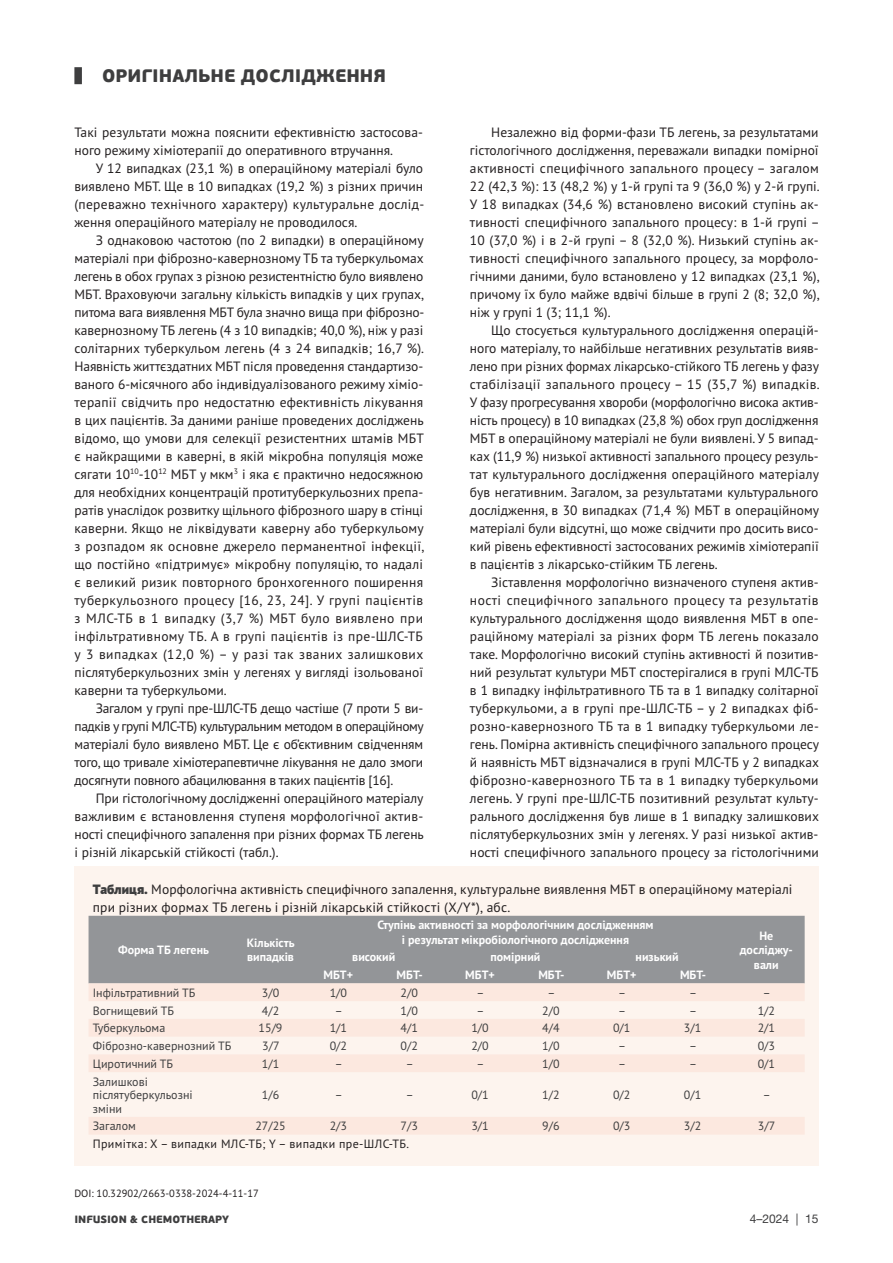
<style>
.page{position:relative;width:893px;height:1263px;background:#fff}
.page>*{position:absolute;margin:0;border:0;box-sizing:border-box;transform-origin:0 0}
.t1{font:900 18px "PF Beau Sans Pro";color:#3e3e3f}
.t2{font:13.5px/18px "PT Sans Pro";color:#231f20;text-align:justify}
.t3{font:12px/13.5px "PT Sans Pro";color:#3e3e3f}
.t4{font:700 12px/14.4px "PT Sans Pro";color:#fff;text-align:center}
.t5{font:12px "PT Sans Pro";letter-spacing:.03em;color:#231f20}
.t6{font:12px "Helvetica Neue LTW1 G";color:#3e3e3f}
.t7{font:10.5px "PT Sans Pro";color:#231f20}
.t8{font:900 10.5px "PF Beau Sans Pro";color:#3e3e3f}
.s1{font-weight:900;color:#3e3e3f}
</style>
<div class="page">
<div style="left:74px;top:67px;width:8px;height:17px;background:#3e3e3f"></div>
<div style="left:75px;top:866px;width:744px;height:300px;background:#fdf4ee"></div>
<div style="left:89px;top:916px;width:716px;height:67px;background:#939598"></div>
<svg style="left:89px;top:983px;width:716px;height:151px"></svg>
<h1 class="t1" style="left:102px;top:64px;width:285px">ОРИГІНАЛЬНЕ ДОСЛІДЖЕННЯ</h1>
<p class="t2" style="left:470px;top:123px;width:351px;text-indent:21px">Незалежно від форми-фази ТБ легень, за результатами гістологічного дослідження, переважали випадки помірної активності специфічного запального процесу – загалом 22 (42,3 %): 13 (48,2 %) у 1-й групі та 9 (36,0 %) у 2-й групі.<br>У 18 випадках (34,6 %) встановлено високий ступінь ак&shy;тивності специфічного запального процесу: в 1-й групі – 10 (37,0 %) і в 2-й групі – 8 (32,0 %). Низький ступінь ак&shy;тивності специфічного запального процесу, за морфоло&shy;гічними даними, було встановлено у 12 випадках (23,1 %), причому їх було майже вдвічі більше в групі 2 (8; 32,0 %), ніж у групі 1 (3; 11,1 %).</p>
<p class="t2" style="left:470px;top:320px;width:351px;text-indent:21px">Що стосується культурального дослідження операцій&shy;ного матеріалу, то найбільше негативних результатів вияв&shy;лено при різних формах лікарсько-стійкого ТБ легень у фазу стабілізації запального процесу – 15 (35,7 %) випадків.<br>У фазу прогресування хвороби (морфологічно висока актив&shy;ність процесу) в 10 випадках (23,8 %) обох груп дослідження МБТ в операційному матеріалі не були виявлені. У 5 випад&shy;ках (11,9 %) низької активності запального процесу резуль&shy;тат культурального дослідження операційного матеріалу був негативним. Загалом, за результатами культурального дослідження, в 30 випадках (71,4 %) МБТ в операційному матеріалі були відсутні, що може свідчити про досить висо&shy;кий рівень ефективності застосованих режимів хіміотерапії в пацієнтів з лікарсько-стійким ТБ легень.</p>
<p class="t2" style="left:470px;top:572px;width:351px;text-align:left;text-indent:21px">Зіставлення морфологічно визначеного ступеня актив&shy;ності специфічного запального процесу та результатів культурального дослідження щодо виявлення МБТ в опе&shy;раційному матеріалі за різних форм ТБ легень показало таке. Морфологічно високий ступінь активності й позитив&shy;ний результат культури МБТ спостерігалися в групі МЛС-ТБ в 1 випадку інфільтративного ТБ та в 1 випадку солітарної туберкульоми, а в групі пре-ШЛС-ТБ – у 2 випадках фіб&shy;розно-кавернозного ТБ та в 1 випадку туберкульоми ле&shy;гень. Помірна активність специфічного запального процесу й наявність МБТ відзначалися в групі МЛС-ТБ у 2 випадках фіброзно-кавернозного ТБ та в 1 випадку туберкульоми легень. У групі пре-ШЛС-ТБ позитивний результат культу&shy;рального дослідження був лише в 1 випадку залишкових післятуберкульозних змін у легенях. У разі низької актив&shy;ності специфічного запального процесу за гістологічними</p>
<p class="t2" style="left:93px;top:880px;width:701px;line-height:17.2px"><span class="s1">Таблиця.</span> Морфологічна активність специфічного запалення, культуральне виявлення МБТ в операційному матеріалі при різних формах ТБ легень і різній лікарській стійкості (Х/Y*), абс.</p>
<p class="t4" style="left:118px;top:942px;width:92px">Форма ТБ легень</p>
<p class="t4" style="left:247px;top:935px;width:49px;text-align:left">Кількість випадків</p>
<p class="t2" style="left:75px;top:123px;width:350px">Такі результати можна пояснити ефективністю застосова&shy;ного режиму хіміотерапії до оперативного втручання.</p>
<p class="t2" style="left:75px;top:159px;width:351px;text-indent:21px">У 12 випадках (23,1 %) в операційному матеріалі було виявлено МБТ. Ще в 10 випадках (19,2 %) з різних причин (переважно технічного характеру) культуральне дослід&shy;ження операційного матеріалу не проводилося.</p>
<p class="t2" style="left:75px;top:231px;width:351px;text-align:left;text-indent:21px">З однаковою частотою (по 2 випадки) в операційному матеріалі при фіброзно-кавернозному ТБ та туберкульомах легень в обох групах з різною резистентністю було виявлено МБТ. Враховуючи загальну кількість випадків у цих групах, питома вага виявлення МБТ була значно вища при фіброзно&shy;кавернозному ТБ легень (4 з 10 випадків; 40,0 %), ніж у разі солітарних туберкульом легень (4 з 24 випадків; 16,7 %).<br>Наявність життєздатних МБТ після проведення стандартизо&shy;ваного 6-місячного або індивідуалізованого режиму хіміо&shy;терапії свідчить про недостатню ефективність лікування в цих пацієнтів. За даними раніше проведених досліджень відомо, що умови для селекції резистентних штамів МБТ є найкращими в каверні, в якій мікробна популяція може сягати 10<sup>10</sup>-10<sup>12</sup> МБТ у мкм<sup>3</sup> і яка є практично недосяжною для необхідних концентрацій протитуберкульозних препа&shy;ратів унаслідок розвитку щільного фіброзного шару в стінці каверни. Якщо не ліквідувати каверну або туберкульому з розпадом як основне джерело перманентної інфекції, що постійно «підтримує» мікробну популяцію, то надалі є великий ризик повторного бронхогенного поширення туберкульозного процесу [16, 23, 24]. У групі пацієнтів з МЛС-ТБ в 1 випадку (3,7 %) МБТ було виявлено при інфільтративному ТБ. А в групі пацієнтів із пре-ШЛС-ТБ у 3 випадках (12,0 %) – у разі так званих залишкових післятуберкульозних змін у легенях у вигляді ізольованої каверни та туберкульоми.</p>
<p class="t2" style="left:75px;top:699px;width:351px;text-indent:21px">Загалом у групі пре-ШЛС-ТБ дещо частіше (7 проти 5 ви&shy;падків у групі МЛС-ТБ) культуральним методом в операційному матеріалі було виявлено МБТ. Це є об’єктивним свідченням того, що тривале хіміотерапевтичне лікування не дало змоги досягнути повного абацилювання в таких пацієнтів [16].</p>
<p class="t2" style="left:75px;top:789px;width:351px;text-indent:21px">При гістологічному дослідженні операційного матеріалу важливим є встановлення ступеня морфологічної актив&shy;ності специфічного запалення при різних формах ТБ легень і різній лікарській стійкості (табл.).</p>
<p class="t4" style="left:377px;top:918px;width:278px">Ступінь активності за морфологічним дослідженням і результат мікробіологічного дослідження</p>
<p class="t4" style="left:740px;top:928px;width:55px">Не досліджу&shy;вали</p>
<p class="t4" style="left:352px;top:950px;width:44px">високий</p>
<p class="t4" style="left:490px;top:950px;width:52px">помірний</p>
<p class="t4" style="left:636px;top:950px;width:44px">низький</p>
<p class="t4" style="left:324px;top:967px;width:31px">МБТ+</p>
<p class="t4" style="left:397px;top:967px;width:26px">МБТ-</p>
<p class="t4" style="left:465px;top:967px;width:31px">МБТ+</p>
<p class="t4" style="left:538px;top:967px;width:26px">МБТ-</p>
<p class="t4" style="left:607px;top:967px;width:31px">МБТ+</p>
<p class="t4" style="left:680px;top:967px;width:26px">МБТ-</p>
<p class="t3" style="left:93px;top:986px;width:104px">Інфільтративний ТБ</p>
<p class="t3" style="left:262px;top:986px;width:19px">3/0</p>
<p class="t3" style="left:330px;top:986px;width:19px">1/0</p>
<p class="t3" style="left:401px;top:986px;width:19px">2/0</p>
<p class="t3" style="left:477px;top:986px;width:9px">–</p>
<p class="t3" style="left:547px;top:986px;width:9px">–</p>
<p class="t3" style="left:618px;top:986px;width:9px">–</p>
<p class="t3" style="left:689px;top:986px;width:9px">–</p>
<p class="t3" style="left:763px;top:986px;width:9px">–</p>
<p class="t3" style="left:93px;top:1003px;width:83px">Вогнищевий ТБ</p>
<p class="t3" style="left:262px;top:1003px;width:19px">4/2</p>
<p class="t3" style="left:335px;top:1003px;width:9px">–</p>
<p class="t3" style="left:401px;top:1003px;width:19px">1/0</p>
<p class="t3" style="left:477px;top:1003px;width:9px">–</p>
<p class="t3" style="left:542px;top:1003px;width:19px">2/0</p>
<p class="t3" style="left:618px;top:1003px;width:9px">–</p>
<p class="t3" style="left:689px;top:1003px;width:9px">–</p>
<p class="t3" style="left:758px;top:1003px;width:19px">1/2</p>
<p class="t3" style="left:93px;top:1021px;width:74px">Туберкульома</p>
<p class="t3" style="left:259px;top:1021px;width:25px">15/9</p>
<p class="t3" style="left:330px;top:1021px;width:19px">1/1</p>
<p class="t3" style="left:401px;top:1021px;width:19px">4/1</p>
<p class="t3" style="left:471px;top:1021px;width:19px">1/0</p>
<p class="t3" style="left:542px;top:1021px;width:19px">4/4</p>
<p class="t3" style="left:613px;top:1021px;width:19px">0/1</p>
<p class="t3" style="left:684px;top:1021px;width:19px">3/1</p>
<p class="t3" style="left:758px;top:1021px;width:19px">2/1</p>
<p class="t3" style="left:93px;top:1039px;width:140px">Фіброзно-кавернозний ТБ</p>
<p class="t3" style="left:262px;top:1039px;width:19px">3/7</p>
<p class="t3" style="left:330px;top:1039px;width:19px">0/2</p>
<p class="t3" style="left:401px;top:1039px;width:19px">0/2</p>
<p class="t3" style="left:471px;top:1039px;width:19px">2/0</p>
<p class="t3" style="left:542px;top:1039px;width:19px">1/0</p>
<p class="t3" style="left:618px;top:1039px;width:9px">–</p>
<p class="t3" style="left:689px;top:1039px;width:9px">–</p>
<p class="t3" style="left:758px;top:1039px;width:19px">0/3</p>
<p class="t3" style="left:93px;top:1057px;width:82px">Циротичний ТБ</p>
<p class="t3" style="left:262px;top:1057px;width:19px">1/1</p>
<p class="t3" style="left:335px;top:1057px;width:9px">–</p>
<p class="t3" style="left:406px;top:1057px;width:9px">–</p>
<p class="t3" style="left:477px;top:1057px;width:9px">–</p>
<p class="t3" style="left:542px;top:1057px;width:19px">1/0</p>
<p class="t3" style="left:618px;top:1057px;width:9px">–</p>
<p class="t3" style="left:689px;top:1057px;width:9px">–</p>
<p class="t3" style="left:758px;top:1057px;width:19px">0/1</p>
<p class="t3" style="left:93px;top:1074px;width:101px">Залишкові післятуберкульозні зміни</p>
<p class="t3" style="left:262px;top:1088px;width:19px">1/6</p>
<p class="t3" style="left:335px;top:1088px;width:9px">–</p>
<p class="t3" style="left:406px;top:1088px;width:9px">–</p>
<p class="t3" style="left:471px;top:1088px;width:19px">0/1</p>
<p class="t3" style="left:542px;top:1088px;width:19px">1/2</p>
<p class="t3" style="left:613px;top:1088px;width:19px">0/2</p>
<p class="t3" style="left:684px;top:1088px;width:19px">0/1</p>
<p class="t3" style="left:763px;top:1088px;width:9px">–</p>
<p class="t3" style="left:93px;top:1119px;width:45px">Загалом</p>
<p class="t3" style="left:255px;top:1119px;width:32px">27/25</p>
<p class="t3" style="left:330px;top:1119px;width:19px">2/3</p>
<p class="t3" style="left:401px;top:1119px;width:19px">7/3</p>
<p class="t3" style="left:471px;top:1119px;width:19px">3/1</p>
<p class="t3" style="left:542px;top:1119px;width:19px">9/6</p>
<p class="t3" style="left:613px;top:1119px;width:19px">0/3</p>
<p class="t3" style="left:684px;top:1119px;width:19px">3/2</p>
<p class="t3" style="left:758px;top:1119px;width:19px">3/7</p>
<p class="t5" style="left:93px;top:1136px;width:318px">Примітка: Х – випадки МЛС-ТБ; Y – випадки пре-ШЛС-ТБ.</p>
<p class="t7" style="left:74px;top:1186px;width:186px">DOI: 10.32902/2663-0338-2024-4-11-17</p>
<p class="t8" style="left:74px;top:1212px;width:156px">INFUSION &amp; CHEMOTHERAPY</p>
<p class="t6" style="left:750px;top:1211px;width:70px">4–2024 | 15</p>
</div>
